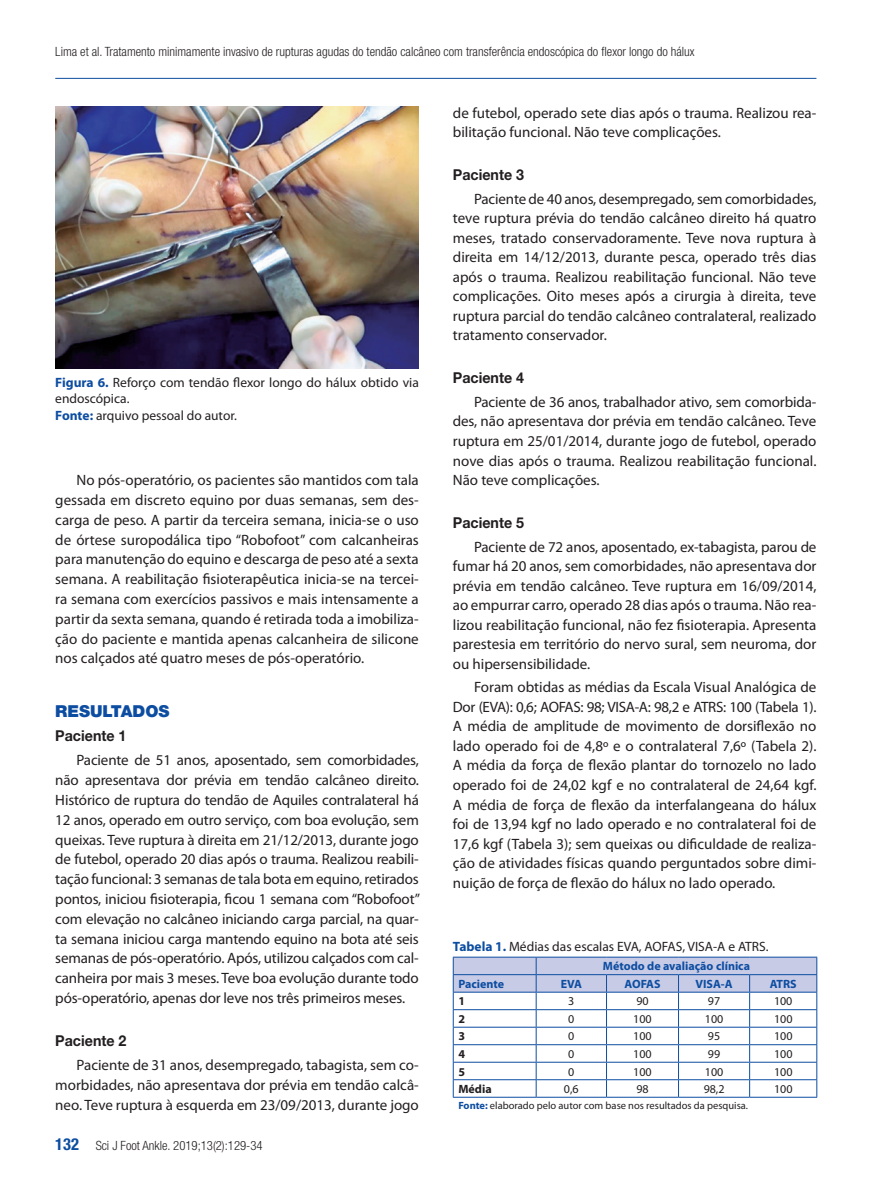
<style>
.page{position:relative;width:893px;height:1191px;background:#fff}
.page>*{position:absolute;margin:0;border:0;box-sizing:border-box;transform-origin:0 0}
.t1{font:900 16.5px "Helvetica Neue";color:#0d4da1}
.t2{font:15px/19.5px "Myriad Pro";color:#231f20;text-align:justify}
.t3{font:700 15px "Helvetica Neue";color:#231f20;scale:.95 1}
.t4{font:13.5px/16.2px "Myriad Pro";color:#231f20}
.t5{font:300 condensed 12.75px "Helvetica Neue";color:#231f20}
.t6{font:12px "Myriad Pro";color:#231f20}
.t7{font:700 12px "Myriad Pro";color:#0d4da1}
.t8{font:700 12px "Myriad Pro";color:#231f20}
.t9{font:10.5px "Myriad Pro";color:#231f20}
.s1{font-weight:700;color:#0d4da1}
.s2{font-weight:700;font-size:16.5px;color:#0d4da1}
</style>
<div class="page">
<hr style="left:55px;top:78px;width:761px;height:1px;background:#0d4da1">
<img style="left:55px;top:106px;width:364px;height:262px">
<hr style="left:453px;top:956px;width:83px;height:1px;background:#0d4da1">
<hr style="left:536px;top:956px;width:70px;height:1px;background:#0d4da1">
<hr style="left:606px;top:956px;width:72px;height:1px;background:#0d4da1">
<hr style="left:678px;top:956px;width:72px;height:1px;background:#0d4da1">
<hr style="left:750px;top:956px;width:67px;height:1px;background:#0d4da1">
<svg style="left:453px;top:957px;width:364px;height:139px"></svg>
<hr style="left:453px;top:1096px;width:83px;height:1px;background:#0d4da1">
<hr style="left:536px;top:1096px;width:70px;height:1px;background:#0d4da1">
<hr style="left:606px;top:1096px;width:72px;height:1px;background:#0d4da1">
<hr style="left:678px;top:1096px;width:72px;height:1px;background:#0d4da1">
<hr style="left:750px;top:1096px;width:67px;height:1px;background:#0d4da1">
<p class="t5" style="left:55px;top:44px;width:641px">Lima et al. Tratamento minimamente invasivo de rupturas agudas do tendão calcâneo com transferência endoscópica do flexor longo do hálux</p>
<p class="t4" style="left:55px;top:374px;width:365px"><span class="s1">Figura 6.</span> Reforço com tendão flexor longo do hálux obtido via endoscópica.<br><span class="s1">Fonte:</span> arquivo pessoal do autor.</p>
<p class="t2" style="left:55px;top:470px;width:365px;text-indent:21px">No pós-operatório, os pacientes são mantidos com tala gessada em discreto equino por duas semanas, sem des&shy;carga de peso. A partir da terceira semana, inicia-se o uso de órtese suropodálica tipo “Robofoot” com calcanheiras para manutenção do equino e descarga de peso até a sexta semana. A reabilitação fisioterapêutica inicia-se na tercei&shy;ra semana com exercícios passivos e mais intensamente a partir da sexta semana, quando é retirada toda a imobiliza&shy;ção do paciente e mantida apenas calcanheira de silicone nos calçados até quatro meses de pós-operatório.</p>
<p class="t1" style="left:55px;top:701px;width:116px">RESULTADOS</p>
<p class="t3" style="left:55px;top:726px;width:76px">Paciente 1</p>
<p class="t2" style="left:55px;top:750px;width:366px;text-indent:21px">Paciente de 51 anos, aposentado, sem comorbidades, não apresentava dor prévia em tendão calcâneo direito.<br>Histórico de ruptura do tendão de Aquiles contralateral há 12 anos, operado em outro serviço, com boa evolução, sem queixas. Teve ruptura à direita em 21/12/2013, durante jogo de futebol, operado 20 dias após o trauma. Realizou reabili&shy;tação funcional: 3 semanas de tala bota em equino, retirados pontos, iniciou fisioterapia, ficou 1 semana com “Robofoot” com elevação no calcâneo iniciando carga parcial, na quar&shy;ta semana iniciou carga mantendo equino na bota até seis semanas de pós-operatório. Após, utilizou calçados com cal&shy;canheira por mais 3 meses. Teve boa evolução durante todo pós-operatório, apenas dor leve nos três primeiros meses.</p>
<p class="t3" style="left:55px;top:1031px;width:76px">Paciente 2</p>
<p class="t2" style="left:55px;top:1055px;width:365px;line-height:20px;text-indent:21px">Paciente de 31 anos, desempregado, tabagista, sem co&shy;morbidades, não apresentava dor prévia em tendão calcâ&shy;neo. Teve ruptura à esquerda em 23/09/2013, durante jogo</p>
<p class="t5" style="left:55px;top:1137px;width:209px"><span class="s2">132</span> Sci J Foot Ankle. 2019;13(2):129-34</p>
<p class="t2" style="left:453px;top:103px;width:365px">de futebol, operado sete dias após o trauma. Realizou rea&shy;bilitação funcional. Não teve complicações.</p>
<p class="t3" style="left:453px;top:165px;width:76px">Paciente 3</p>
<p class="t2" style="left:453px;top:189px;width:365px;text-indent:21px">Paciente de 40 anos, desempregado, sem comorbidades, teve ruptura prévia do tendão calcâneo direito há quatro meses, tratado conservadoramente. Teve nova ruptura à direita em 14/12/2013, durante pesca, operado três dias após o trauma. Realizou reabilitação funcional. Não teve complicações. Oito meses após a cirurgia à direita, teve ruptura parcial do tendão calcâneo contralateral, realizado tratamento conservador.</p>
<p class="t3" style="left:453px;top:368px;width:76px">Paciente 4</p>
<p class="t2" style="left:453px;top:392px;width:365px;text-indent:21px">Paciente de 36 anos, trabalhador ativo, sem comorbida&shy;des, não apresentava dor prévia em tendão calcâneo. Teve ruptura em 25/01/2014, durante jogo de futebol, operado nove dias após o trauma. Realizou reabilitação funcional.<br>Não teve complicações.</p>
<p class="t3" style="left:453px;top:513px;width:76px">Paciente 5</p>
<p class="t2" style="left:453px;top:536px;width:365px;text-indent:21px">Paciente de 72 anos, aposentado, ex-tabagista, parou de fumar há 20 anos, sem comorbidades, não apresentava dor prévia em tendão calcâneo. Teve ruptura em 16/09/2014, ao empurrar carro, operado 28 dias após o trauma. Não rea&shy;lizou reabilitação funcional, não fez fisioterapia. Apresenta parestesia em território do nervo sural, sem neuroma, dor ou hipersensibilidade.</p>
<p class="t2" style="left:453px;top:677px;width:365px;text-indent:21px">Foram obtidas as médias da Escala Visual Analógica de Dor (EVA): 0,6; AOFAS: 98; VISA-A: 98,2 e ATRS: 100 (Tabela 1).<br>A média de amplitude de movimento de dorsiflexão no lado operado foi de 4,8º e o contralateral 7,6º (Tabela 2).<br>A média da força de flexão plantar do tornozelo no lado operado foi de 24,02 kgf e no contralateral de 24,64 kgf.<br>A média de força de flexão da interfalangeana do hálux foi de 13,94 kgf no lado operado e no contralateral foi de 17,6 kgf (Tabela 3); sem queixas ou dificuldade de realiza&shy;ção de atividades físicas quando perguntados sobre dimi&shy;nuição de força de flexão do hálux no lado operado.</p>
<p class="t4" style="left:453px;top:938px;width:317px"><span class="s1">Tabela 1.</span> Médias das escalas EVA, AOFAS, VISA-A e ATRS.</p>
<p class="t7" style="left:603px;top:958px;width:149px">Método de avaliação clínica</p>
<p class="t7" style="left:458px;top:976px;width:47px">Paciente</p>
<p class="t7" style="left:561px;top:976px;width:23px">EVA</p>
<p class="t7" style="left:624px;top:976px;width:38px">AOFAS</p>
<p class="t7" style="left:696px;top:976px;width:38px">VISA-A</p>
<p class="t7" style="left:770px;top:976px;width:29px">ATRS</p>
<p class="t8" style="left:458px;top:993px;width:8px">1</p>
<p class="t6" style="left:568px;top:994px;width:8px">3</p>
<p class="t6" style="left:636px;top:994px;width:14px">90</p>
<p class="t6" style="left:708px;top:994px;width:14px">97</p>
<p class="t6" style="left:774px;top:994px;width:20px">100</p>
<p class="t8" style="left:458px;top:1011px;width:8px">2</p>
<p class="t6" style="left:568px;top:1011px;width:8px">0</p>
<p class="t6" style="left:633px;top:1011px;width:20px">100</p>
<p class="t6" style="left:705px;top:1011px;width:20px">100</p>
<p class="t6" style="left:774px;top:1011px;width:20px">100</p>
<p class="t8" style="left:458px;top:1028px;width:8px">3</p>
<p class="t6" style="left:568px;top:1029px;width:8px">0</p>
<p class="t6" style="left:633px;top:1029px;width:20px">100</p>
<p class="t6" style="left:708px;top:1029px;width:14px">95</p>
<p class="t6" style="left:774px;top:1029px;width:20px">100</p>
<p class="t8" style="left:458px;top:1046px;width:8px">4</p>
<p class="t6" style="left:568px;top:1046px;width:8px">0</p>
<p class="t6" style="left:633px;top:1046px;width:20px">100</p>
<p class="t6" style="left:708px;top:1046px;width:14px">99</p>
<p class="t6" style="left:774px;top:1046px;width:20px">100</p>
<p class="t8" style="left:458px;top:1063px;width:8px">5</p>
<p class="t6" style="left:568px;top:1064px;width:8px">0</p>
<p class="t6" style="left:633px;top:1064px;width:20px">100</p>
<p class="t6" style="left:705px;top:1064px;width:20px">100</p>
<p class="t6" style="left:774px;top:1064px;width:20px">100</p>
<p class="t8" style="left:458px;top:1081px;width:35px">Média</p>
<p class="t6" style="left:564px;top:1081px;width:16px">0,6</p>
<p class="t6" style="left:636px;top:1081px;width:14px">98</p>
<p class="t6" style="left:704px;top:1081px;width:22px">98,2</p>
<p class="t6" style="left:774px;top:1081px;width:20px">100</p>
<p class="t9" style="left:458px;top:1099px;width:291px"><span class="s1">Fonte:</span> elaborado pelo autor com base nos resultados da pesquisa.</p>
</div>
